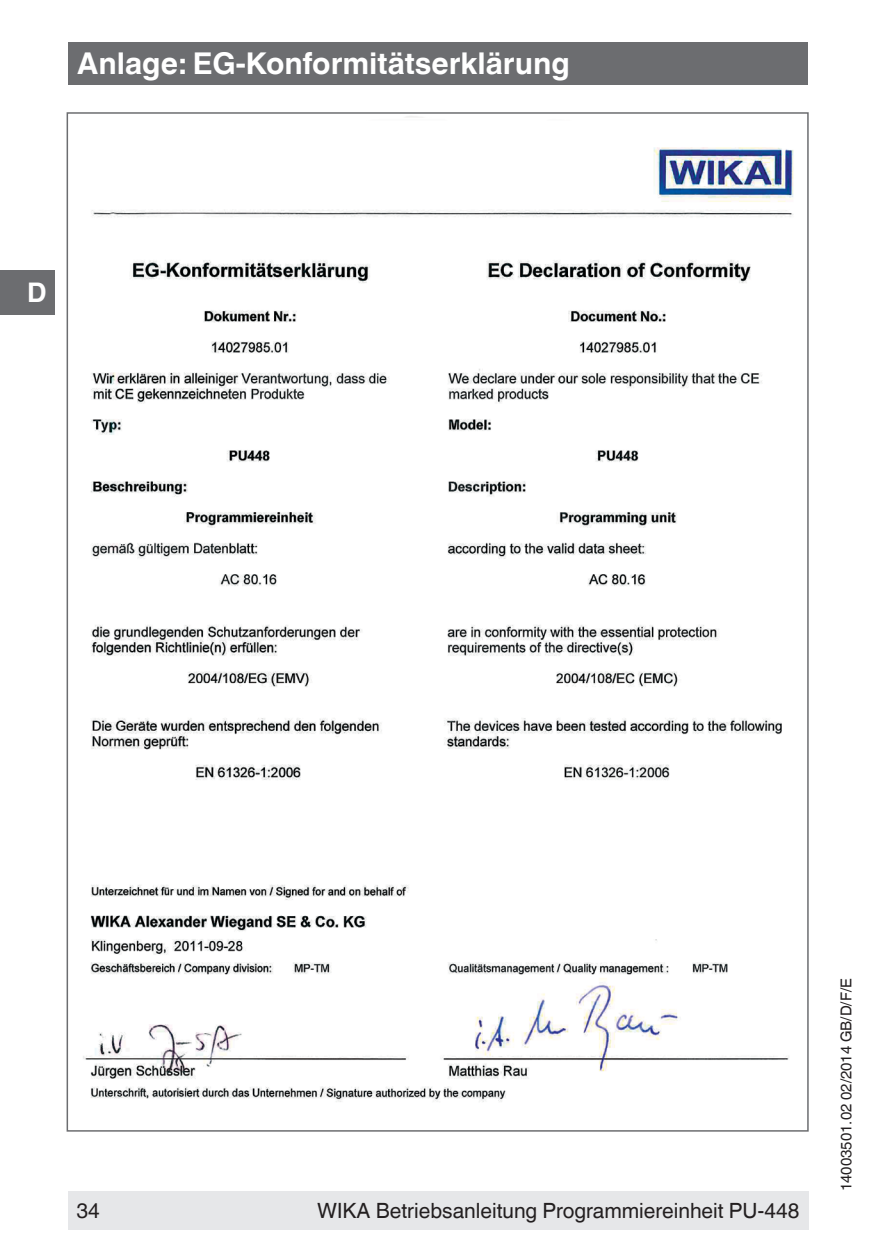
<style>
.page{position:relative;width:893px;height:1259px;background:#fff}
.page>*{position:absolute;margin:0;border:0;box-sizing:border-box;transform-origin:0 0}
.t1{font:700 30px "Helvetica World";color:#fff}
.t2{font:700 27px "Helvetica World";color:#fff}
.t3{font:21px "Helvetica World";color:#231f20}
.t4{font:15px "Helvetica World";color:#231f20}
</style>
<div class="page">
<div style="left:68px;top:1191px;width:741px;height:38px;background:#e6e7e9"></div>
<div style="left:68px;top:43px;width:740px;height:42px;background:#6c6d70"></div>
<div style="left:0;top:270px;width:55px;height:44px;background:#6c6d70"></div>
<img style="left:83px;top:116px;width:711px;height:986px">
<h1 class="t1" style="left:77px;top:47px;width:494px">Anlage: EG-Konformitätserklärung</h1>
<p class="t2" style="left:27px;top:277px;width:21px">D</p>
<p class="t3" style="left:77px;top:1198px;width:25px">34</p>
<p class="t3" style="left:317px;top:1198px;width:484px">WIKA Betriebsanleitung Programmiereinheit PU-448</p>
<p class="t4" style="left:838px;top:1191px;width:214px;rotate:-90deg">14003501.02 02/2014 GB/D/F/E</p>
</div>
